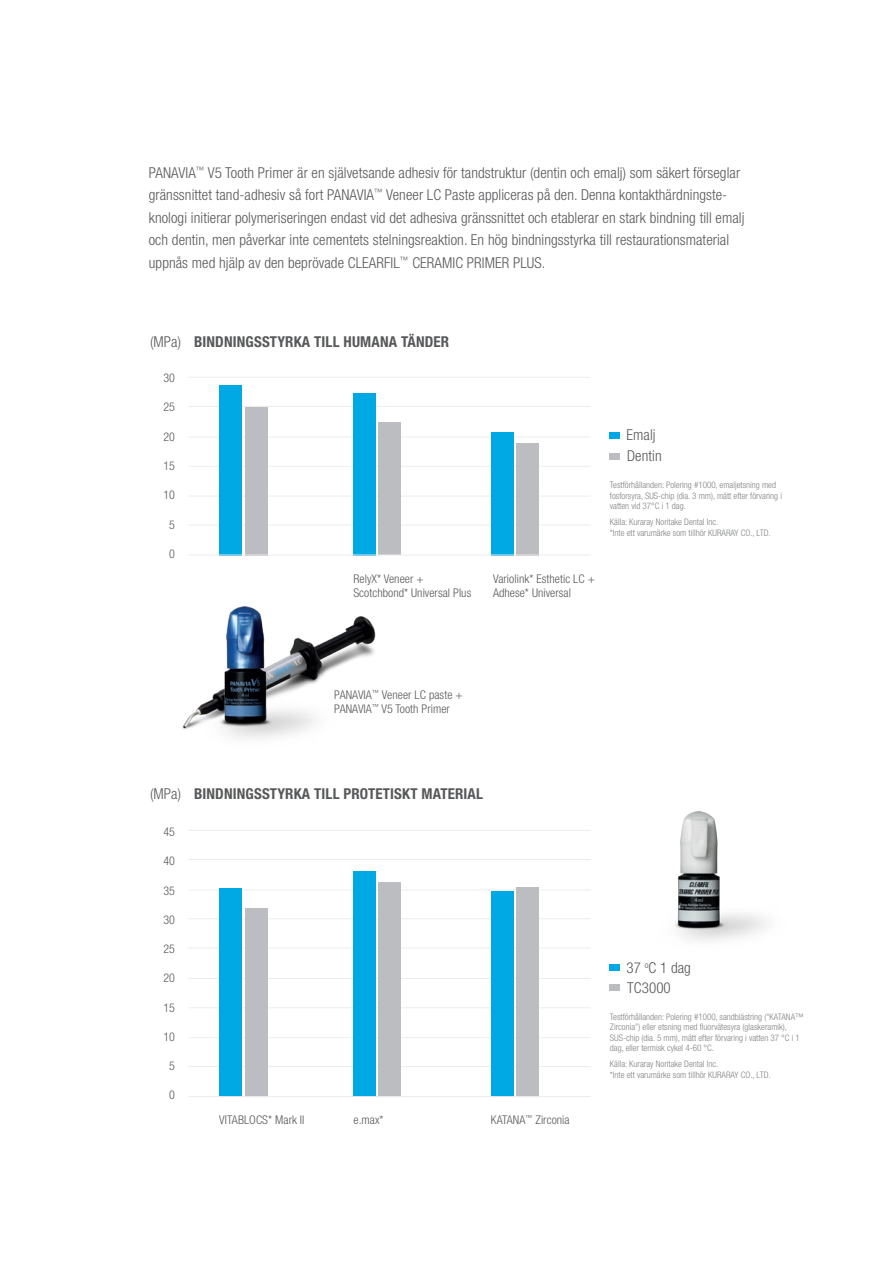
<style>
.page{position:relative;width:893px;height:1263px;background:#fff}
.page>*{position:absolute;margin:0;border:0;box-sizing:border-box;transform-origin:0 0}
.t1{font:300 condensed 15px/22.5px "Helvetica Neue LT Std";letter-spacing:.005em;color:#57585a}
.t2{font:700 condensed 15px "Helvetica Neue LT Std";letter-spacing:.01em;color:#57585a}
.t3{font:300 condensed 12px/14.4px "Helvetica Neue LT Std";letter-spacing:.005em;color:#57585a}
.t4{font:300 condensed 9px/10.5px "Helvetica Neue LT Std";color:#808285}
</style>
<div class="page">
<hr style="left:189px;top:830px;width:402px;height:1px;background:#ececee">
<hr style="left:189px;top:859px;width:402px;height:1px;background:#ececee">
<hr style="left:189px;top:890px;width:402px;height:1px;background:#ececee">
<div style="left:609px;top:453px;width:11px;height:7px;background:#bcbdc0"></div>
<div style="left:609px;top:433px;width:11px;height:6px;background:#00a8e4"></div>
<hr style="left:189px;top:377px;width:402px;height:1px;background:#ececee">
<hr style="left:189px;top:406px;width:402px;height:1px;background:#ececee">
<hr style="left:189px;top:466px;width:402px;height:1px;background:#ececee">
<hr style="left:189px;top:525px;width:402px;height:1px;background:#ececee">
<hr style="left:189px;top:496px;width:402px;height:1px;background:#ececee">
<hr style="left:189px;top:437px;width:402px;height:1px;background:#ececee">
<div style="left:219px;top:385px;width:23px;height:170px;background:#00a8e4"></div>
<div style="left:245px;top:407px;width:23px;height:148px;background:#bcbdc0"></div>
<div style="left:353px;top:393px;width:23px;height:162px;background:#00a8e4"></div>
<div style="left:378px;top:422px;width:23px;height:133px;background:#bcbdc0"></div>
<div style="left:491px;top:432px;width:23px;height:123px;background:#00a8e4"></div>
<div style="left:516px;top:443px;width:23px;height:112px;background:#bcbdc0"></div>
<img style="left:182px;top:616px;width:194px;height:113px">
<div style="left:609px;top:984px;width:11px;height:7px;background:#bcbdc0"></div>
<div style="left:609px;top:964px;width:11px;height:6px;background:#00a8e4"></div>
<hr style="left:189px;top:918px;width:402px;height:1px;background:#ececee">
<hr style="left:189px;top:947px;width:402px;height:1px;background:#ececee">
<hr style="left:189px;top:1007px;width:402px;height:1px;background:#ececee">
<hr style="left:189px;top:1066px;width:402px;height:1px;background:#ececee">
<hr style="left:189px;top:1037px;width:402px;height:1px;background:#ececee">
<hr style="left:189px;top:978px;width:402px;height:1px;background:#ececee">
<div style="left:219px;top:888px;width:23px;height:209px;background:#00a8e4"></div>
<div style="left:245px;top:909px;width:23px;height:188px;background:#bcbdc0"></div>
<div style="left:353px;top:871px;width:23px;height:226px;background:#00a8e4"></div>
<div style="left:378px;top:882px;width:23px;height:214px;background:#bcbdc0"></div>
<div style="left:491px;top:892px;width:23px;height:205px;background:#00a8e4"></div>
<div style="left:516px;top:887px;width:23px;height:210px;background:#bcbdc0"></div>
<img style="left:675px;top:812px;width:91px;height:129px">
<img style="left:201px;top:606px;width:137px;height:133px">
<hr style="left:189px;top:1096px;width:402px;height:1px;background:#ececee">
<hr style="left:189px;top:555px;width:402px;height:1px;background:#ececee">
<p class="t1" style="left:149px;top:161px;width:597px">PANAVIA<sup>™</sup> V5 Tooth Primer är en självetsande adhesiv för tandstruktur (dentin och emalj) som säkert förseglar gränssnittet tand-adhesiv så fort PANAVIA<sup>™</sup> Veneer LC Paste appliceras på den. Denna kontakthärdningste&shy;knologi initierar polymeriseringen endast vid det adhesiva gränssnittet och etablerar en stark bindning till emalj och dentin, men påverkar inte cementets stelningsreaktion. En hög bindningsstyrka till restaurationsmaterial uppnås med hjälp av den beprövade CLEARFIL<sup>™</sup> CERAMIC PRIMER PLUS.</p>
<p class="t1" style="left:150px;top:330px;width:32px">(MPa)</p>
<p class="t3" style="left:163px;top:371px;width:13px">30</p>
<p class="t3" style="left:163px;top:400px;width:13px">25</p>
<p class="t3" style="left:163px;top:429px;width:13px">20</p>
<p class="t3" style="left:163px;top:458px;width:13px">15</p>
<p class="t3" style="left:163px;top:488px;width:13px">10</p>
<p class="t3" style="left:169px;top:517px;width:7px">5</p>
<p class="t3" style="left:169px;top:546px;width:7px">0</p>
<p class="t2" style="left:194px;top:333px;width:257px">BINDNINGSSTYRKA TILL HUMANA TÄNDER</p>
<p class="t3" style="left:353px;top:571px;width:119px">RelyX* Veneer +<br>Scotchbond* Universal Plus</p>
<p class="t3" style="left:493px;top:571px;width:103px">Variolink* Esthetic LC +<br>Adhese* Universal</p>
<p class="t1" style="left:626px;top:424px;width:37px;line-height:20.7px">Emalj<br>Dentin</p>
<p class="t4" style="left:610px;top:480px;width:174px">Testförhållanden: Polering #1000, emaljetsning med fosforsyra, SUS-chip (dia. 3 mm), mätt efter förvaring i vatten vid 37°C i 1 dag.</p>
<p class="t4" style="left:610px;top:517px;width:162px">Källa: Kuraray Noritake Dental Inc.<br>*Inte ett varumärke som tillhör KURARAY CO., LTD.</p>
<p class="t3" style="left:334px;top:687px;width:130px">PANAVIA<sup>™</sup> Veneer LC paste +<br>PANAVIA<sup>™</sup> V5 Tooth Primer</p>
<p class="t1" style="left:150px;top:782px;width:32px">(MPa)</p>
<p class="t3" style="left:163px;top:824px;width:13px">45</p>
<p class="t3" style="left:163px;top:854px;width:13px">40</p>
<p class="t3" style="left:163px;top:883px;width:13px">35</p>
<p class="t3" style="left:163px;top:912px;width:13px">30</p>
<p class="t3" style="left:163px;top:941px;width:13px">25</p>
<p class="t3" style="left:163px;top:971px;width:13px">20</p>
<p class="t3" style="left:163px;top:1000px;width:13px">15</p>
<p class="t3" style="left:163px;top:1029px;width:13px">10</p>
<p class="t3" style="left:169px;top:1058px;width:7px">5</p>
<p class="t3" style="left:169px;top:1088px;width:7px">0</p>
<p class="t2" style="left:194px;top:784px;width:290px">BINDNINGSSTYRKA TILL PROTETISKT MATERIAL</p>
<p class="t3" style="left:219px;top:1113px;width:87px">VITABLOCS* Mark II</p>
<p class="t3" style="left:353px;top:1113px;width:32px">e.max*</p>
<p class="t3" style="left:491px;top:1113px;width:80px">KATANA<sup>™</sup> Zirconia</p>
<p class="t1" style="left:626px;top:957px;width:66px;line-height:20.7px">37 <sup>o</sup>C 1 dag<br>TC3000</p>
<p class="t4" style="left:610px;top:1011px;width:196px">Testförhållanden: Polering #1000, sandblästring (“KATANA™ Zirconia”) eller etsning med fluorvätesyra (glaskeramik), SUS-chip (dia. 5 mm), mätt efter förvaring i vatten 37 °C i 1 dag, eller termisk cykel 4-60 °C.</p>
<p class="t4" style="left:610px;top:1058px;width:162px">Källa: Kuraray Noritake Dental Inc.<br>*Inte ett varumärke som tillhör KURARAY CO., LTD.</p>
</div>
